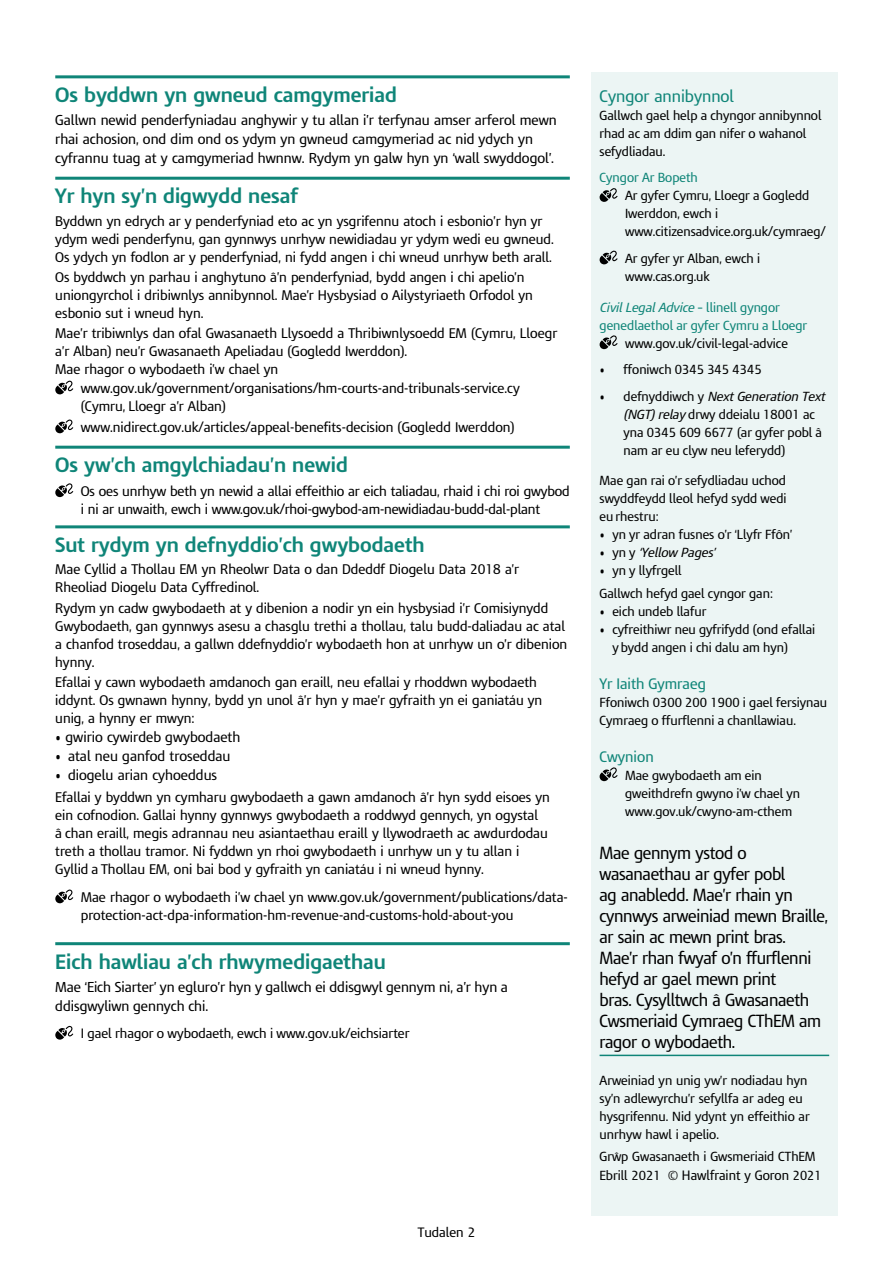
<style>
.page{position:relative;width:893px;height:1263px;background:#fff}
.page>*{position:absolute;margin:0;border:0;box-sizing:border-box;transform-origin:0 0}
.t1{font:700 19.5px "HMRC Modena";color:#0f8578}
.t2{font:16.5px/21px "HMRC Modena";letter-spacing:-.02em;color:#000}
.t3{font:15.75px "HMRC Modena";color:#0f8578}
.t4{font:14.25px "HMRC Modena";color:#0f8578}
.t5{font:13.5px/18.8px "HMRC Modena";color:#000}
.t6{font:13.2px/18px "HMRC Modena";color:#000}
.t7{font:12.75px "HMRC Modena";color:#000}
.t8{font:12.3px/18px "HMRC Modena";color:#000}
.t9{font:12.3px/18px "HMRC Modena";color:#0f8578}
.t10{font:italic 12.3px "HMRC Modena";color:#000}
.s1{color:#0f8578}
.s2{font-style:italic}
.s3{font-style:normal}
.s4{font-size:12.3px}
</style>
<div class="page">
<div style="left:591px;top:72px;width:247px;height:1144px;background:#ecf5f4"></div>
<hr style="left:55px;top:942px;width:515px;height:3px;background:#0f8578">
<hr style="left:55px;top:525px;width:515px;height:3px;background:#0f8578">
<hr style="left:55px;top:446px;width:515px;height:3px;background:#0f8578">
<hr style="left:55px;top:177px;width:515px;height:3px;background:#0f8578">
<hr style="left:55px;top:75px;width:515px;height:3px;background:#0f8578">
<hr style="left:600px;top:1055px;width:229px;height:1px;background:#0f8578">
<svg style="left:55px;top:381px;width:18px;height:13px"></svg>
<svg style="left:55px;top:419px;width:18px;height:14px"></svg>
<svg style="left:55px;top:483px;width:18px;height:14px"></svg>
<svg style="left:55px;top:889px;width:18px;height:14px"></svg>
<svg style="left:55px;top:1026px;width:18px;height:14px"></svg>
<svg style="left:600px;top:188px;width:17px;height:14px"></svg>
<svg style="left:600px;top:251px;width:17px;height:13px"></svg>
<svg style="left:600px;top:335px;width:17px;height:14px"></svg>
<svg style="left:600px;top:767px;width:17px;height:14px"></svg>
<h3 class="t1" style="left:55px;top:83px;width:343px">Os byddwn yn gwneud camgymeriad</h3>
<p class="t5" style="left:55px;top:111px;width:503px">Gallwn newid penderfyniadau anghywir y tu allan i’r terfynau amser arferol mewn rhai achosion, ond dim ond os ydym yn gwneud camgymeriad ac nid ydych yn cyfrannu tuag at y camgymeriad hwnnw. Rydym yn galw hyn yn ‘wall swyddogol’.</p>
<h3 class="t1" style="left:55px;top:184px;width:244px">Yr hyn sy’n digwydd nesaf</h3>
<p class="t6" style="left:55px;top:212px;width:500px">Byddwn yn edrych ar y penderfyniad eto ac yn ysgrifennu atoch i esbonio’r hyn yr ydym wedi penderfynu, gan gynnwys unrhyw newidiadau yr ydym wedi eu gwneud.<br>Os ydych yn fodlon ar y penderfyniad, ni fydd angen i chi wneud unrhyw beth arall.</p>
<p class="t6" style="left:55px;top:268px;width:479px">Os byddwch yn parhau i anghytuno â’n penderfyniad, bydd angen i chi apelio’n uniongyrchol i dribiwnlys annibynnol. Mae’r Hysbysiad o Ailystyriaeth Orfodol yn esbonio sut i wneud hyn.</p>
<p class="t6" style="left:55px;top:324px;width:503px">Mae’r tribiwnlys dan ofal Gwasanaeth Llysoedd a Thribiwnlysoedd EM (Cymru, Lloegr a’r Alban) neu’r Gwasanaeth Apeliadau (Gogledd Iwerddon).<br>Mae rhagor o wybodaeth i’w chael yn</p>
<p class="t6" style="left:81px;top:379px;width:440px">www.gov.uk/government/organisations/hm-courts-and-tribunals-service.cy (Cymru, Lloegr a’r Alban)</p>
<p class="t6" style="left:81px;top:418px;width:435px">www.nidirect.gov.uk/articles/appeal-benefits-decision (Gogledd Iwerddon)</p>
<h3 class="t1" style="left:55px;top:453px;width:294px">Os yw’ch amgylchiadau’n newid</h3>
<p class="t6" style="left:81px;top:482px;width:490px">Os oes unrhyw beth yn newid a allai effeithio ar eich taliadau, rhaid i chi roi gwybod i ni ar unwaith, ewch i www.gov.uk/rhoi-gwybod-am-newidiadau-budd-dal-plant</p>
<h3 class="t1" style="left:55px;top:533px;width:371px">Sut rydym yn defnyddio’ch gwybodaeth</h3>
<p class="t6" style="left:55px;top:561px;width:465px">Mae Cyllid a Thollau EM yn Rheolwr Data o dan Ddeddf Diogelu Data 2018 a’r</p>
<p class="t6" style="left:55px;top:578px;width:494px;line-height:20.1px">Rheoliad Diogelu Data Cyffredinol.<br>Rydym yn cadw gwybodaeth at y dibenion a nodir yn ein hysbysiad i’r Comisiynydd</p>
<p class="t6" style="left:55px;top:617px;width:514px">Gwybodaeth, gan gynnwys asesu a chasglu trethi a thollau, talu budd-daliadau ac atal a chanfod troseddau, a gallwn ddefnyddio’r wybodaeth hon at unrhyw un o’r dibenion hynny.</p>
<p class="t6" style="left:55px;top:673px;width:489px">Efallai y cawn wybodaeth amdanoch gan eraill, neu efallai y rhoddwn wybodaeth iddynt. Os gwnawn hynny, bydd yn unol â’r hyn y mae’r gyfraith yn ei ganiatáu yn unig, a hynny er mwyn:</p>
<p class="t5" style="left:55px;top:728px;width:187px">• gwirio cywirdeb gwybodaeth</p>
<p class="t5" style="left:55px;top:747px;width:177px">• atal neu ganfod troseddau</p>
<p class="t5" style="left:55px;top:765px;width:163px">• diogelu arian cyhoeddus</p>
<p class="t6" style="left:55px;top:789px;width:496px">Efallai y byddwn yn cymharu gwybodaeth a gawn amdanoch â’r hyn sydd eisoes yn ein cofnodion. Gallai hynny gynnwys gwybodaeth a roddwyd gennych, yn ogystal<br>â chan eraill, megis adrannau neu asiantaethau eraill y llywodraeth ac awdurdodau</p>
<p class="t6" style="left:55px;top:842px;width:466px">treth a thollau tramor. Ni fyddwn yn rhoi gwybodaeth i unrhyw un y tu allan i<br>Gyllid a Thollau EM, oni bai bod y gyfraith yn caniatáu i ni wneud hynny.</p>
<p class="t6" style="left:81px;top:888px;width:489px">Mae rhagor o wybodaeth i’w chael yn www.gov.uk/government/publications/data&shy;protection-act-dpa-information-hm-revenue-and-customs-hold-about-you</p>
<h3 class="t1" style="left:55px;top:949px;width:332px">Eich hawliau a’ch rhwymedigaethau</h3>
<p class="t5" style="left:55px;top:978px;width:454px">Mae ‘Eich Siarter’ yn egluro’r hyn y gallwch ei ddisgwyl gennym ni, a’r hyn a ddisgwyliwn gennych chi.</p>
<p class="t7" style="left:81px;top:1026px;width:330px">I gael rhagor o wybodaeth, ewch i www.gov.uk/eichsiarter</p>
<p class="t7" style="left:418px;top:1225px;width:59px">Tudalen 2</p>
<p class="t3" style="left:600px;top:87px;width:136px">Cyngor annibynnol</p>
<p class="t8" style="left:600px;top:106px;width:223px">Gallwch gael help a chyngor annibynnol rhad ac am ddim gan nifer o wahanol sefydliadau.</p>
<p class="t8" style="left:625px;top:169px;width:202px;text-indent:-26px"><span class="s1">Cyngor Ar Bopeth<br></span>Ar gyfer Cymru, Lloegr a Gogledd<br>Iwerddon, ewch i www.citizensadvice.org.uk/cymraeg/</p>
<p class="t8" style="left:625px;top:249px;width:136px">Ar gyfer yr Alban, ewch i www.cas.org.uk</p>
<p class="t9" style="left:600px;top:298px;width:209px"><span class="s2">Civil Legal Advice</span> – llinell gyngor genedlaethol ar gyfer Cymru a Lloegr</p>
<p class="t8" style="left:625px;top:334px;width:164px">www.gov.uk/civil-legal-advice</p>
<p class="t8" style="left:600px;top:361px;width:164px">• ffoniwch 0345 345 4345</p>
<p class="t8" style="left:624px;top:387px;width:203px;text-indent:-24px">• defnyddiwch y <span class="s2">Next Generation Text (NGT) relay</span> drwy ddeialu 18001 ac yna 0345 609 6677 (ar gyfer pobl â nam ar eu clyw neu leferydd)</p>
<p class="t8" style="left:600px;top:472px;width:189px;text-align:justify">Mae gan rai o’r sefydliadau uchod swyddfeydd lleol hefyd sydd wedi eu rhestru:</p>
<p class="t8" style="left:600px;top:526px;width:194px">• yn yr adran fusnes o’r ‘Llyfr Ffôn’</p>
<p class="t10" style="left:600px;top:546px;width:117px"><span class="s3">• yn y</span> ‘Yellow Pages’</p>
<p class="t8" style="left:600px;top:560px;width:175px;line-height:22.6px">• yn y llyfrgell<br>Gallwch hefyd gael cyngor gan:</p>
<p class="t8" style="left:600px;top:603px;width:108px">• eich undeb llafur</p>
<p class="t8" style="left:612px;top:621px;width:204px;text-indent:-13px">• cyfreithiwr neu gyfrifydd (ond efallai y bydd angen i chi dalu am hyn)</p>
<p class="t4" style="left:600px;top:675px;width:108px">Yr Iaith Gymraeg</p>
<p class="t8" style="left:600px;top:693px;width:229px">Ffoniwch 0300 200 1900 i gael fersiynau<br>Cymraeg o ffurflenni a chanllawiau.</p>
<p class="t4" style="left:600px;top:748px;width:56px">Cwynion</p>
<p class="t8" style="left:625px;top:766px;width:177px">Mae gwybodaeth am ein gweithdrefn gwyno i’w chael yn www.gov.uk/cwyno-am-cthem</p>
<p class="t2" style="left:600px;top:842px;width:230px">Mae gennym ystod o wasanaethau ar gyfer pobl<br>ag anabledd. Mae’r rhain yn cynnwys arweiniad mewn Braille, ar sain ac mewn print bras.<br>Mae’r rhan fwyaf o’n ffurflenni hefyd ar gael mewn print<br>bras. Cysylltwch â Gwasanaeth<br>Cwsmeriaid Cymraeg CThEM am ragor o wybodaeth.</p>
<p class="t8" style="left:600px;top:1071px;width:212px">Arweiniad yn unig yw’r nodiadau hyn sy’n adlewyrchu’r sefyllfa ar adeg eu hysgrifennu. Nid ydynt yn effeithio ar unrhyw hawl i apelio.</p>
<p class="t8" style="left:600px;top:1147px;width:218px">Grŵp Gwasanaeth i Gwsmeriaid CThEM</p>
<p class="t7" style="left:600px;top:1167px;width:223px"><span class="s4">Ebrill 2021 ©</span> Hawlfraint y Goron <span class="s4">2021</span></p>
</div>
